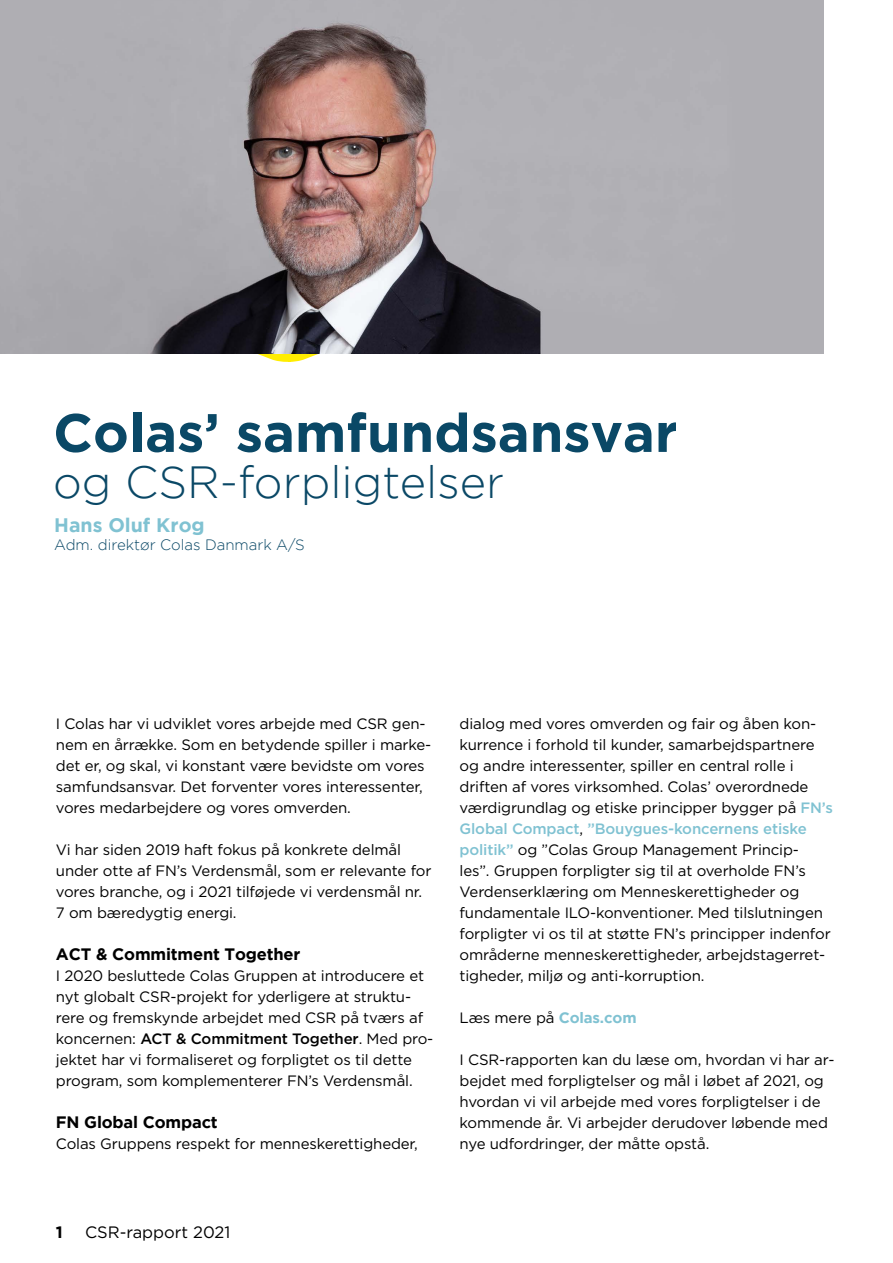
<style>
.page{position:relative;width:893px;height:1263px;background:#fff}
.page>*{position:absolute;margin:0;border:0;box-sizing:border-box;transform-origin:0 0}
.t1{font:700 54px "Gotham";color:#0a4866}
.t2{font:300 45px "Gotham";color:#0a4866}
.t3{font:700 19.5px "Gotham";color:#80c2d2}
.t4{font:700 16.5px "Gotham";letter-spacing:-.01em;color:#000}
.t5{font:16.5px "Gotham";color:#000}
.t6{font:15px/21px "Gotham";letter-spacing:-.01em;color:#000}
.t7{font:300 15px "Gotham";color:#0a4866}
.s1{font-weight:500}
.s2{font-weight:500;color:#80c2d2}
.s3{font-weight:700;color:#80c2d2}
</style>
<div class="page">
<svg style="left:0;top:0;width:824px;height:362px;fill:#afaeb3"></svg>
<h1 class="t1" style="left:53px;top:402px;width:626px">Colas’ samfundsansvar</h1>
<h2 class="t2" style="left:53px;top:458px;width:452px">og CSR-forpligtelser</h2>
<h3 class="t3" style="left:54px;top:514px;width:152px">Hans Oluf Krog</h3>
<p class="t7" style="left:54px;top:536px;width:252px">Adm. direktør Colas Danmark A/S</p>
<p class="t6" style="left:56px;top:712px;width:377px">I Colas har vi udviklet vores arbejde med CSR gen&shy;nem en årrække. Som en betydende spiller i marke&shy;det er, og skal, vi konstant være bevidste om vores samfundsansvar. Det forventer vores interessenter, vores medarbejdere og vores omverden.</p>
<p class="t6" style="left:56px;top:838px;width:377px">Vi har siden 2019 haft fokus på konkrete delmål under otte af FN’s Verdensmål, som er relevante for vores branche, og i 2021 tilføjede vi verdensmål nr.<br>7 om bæredygtig energi.</p>
<p class="t4" style="left:56px;top:944px;width:246px">ACT &amp; Commitment Together</p>
<p class="t6" style="left:56px;top:964px;width:379px">I 2020 besluttede Colas Gruppen at introducere et nyt globalt CSR-projekt for yderligere at struktu&shy;rere og fremskynde arbejdet med CSR på tværs af koncernen: <span class="s1">ACT &amp; Commitment Together</span>. Med pro&shy;jektet har vi formaliseret og forpligtet os til dette program, som komplementerer FN’s Verdensmål.</p>
<p class="t4" style="left:56px;top:1112px;width:163px">FN Global Compact</p>
<p class="t6" style="left:56px;top:1132px;width:363px">Colas Gruppens respekt for menneskerettigheder,</p>
<p class="t6" style="left:460px;top:712px;width:375px">dialog med vores omverden og fair og åben kon&shy;kurrence i forhold til kunder, samarbejdspartnere og andre interessenter, spiller en central rolle i driften af vores virksomhed. Colas’ overordnede værdigrundlag og etiske principper bygger på <span class="s2">FN’s Global Compact</span>, <span class="s2">”Bouygues-koncernens etiske politik”</span> og ”Colas Group Management Princip-<br>les”. Gruppen forpligter sig til at overholde FN’s Verdenserklæring om Menneskerettigheder og fundamentale ILO-konventioner. Med tilslutningen forpligter vi os til at støtte FN’s principper indenfor områderne menneskerettigheder, arbejdstagerret&shy;tigheder, miljø og anti-korruption.</p>
<p class="t6" style="left:460px;top:1006px;width:178px">Læs mere på <span class="s3">Colas.com</span></p>
<p class="t6" style="left:460px;top:1048px;width:377px">I CSR-rapporten kan du læse om, hvordan vi har ar&shy;bejdet med forpligtelser og mål i løbet af 2021, og hvordan vi vil arbejde med vores forpligtelser i de kommende år. Vi arbejder derudover løbende med nye udfordringer, der måtte opstå.</p>
<p class="t4" style="left:56px;top:1223px;width:8px">1</p>
<p class="t5" style="left:85px;top:1222px;width:147px">CSR-rapport 2021</p>
</div>
